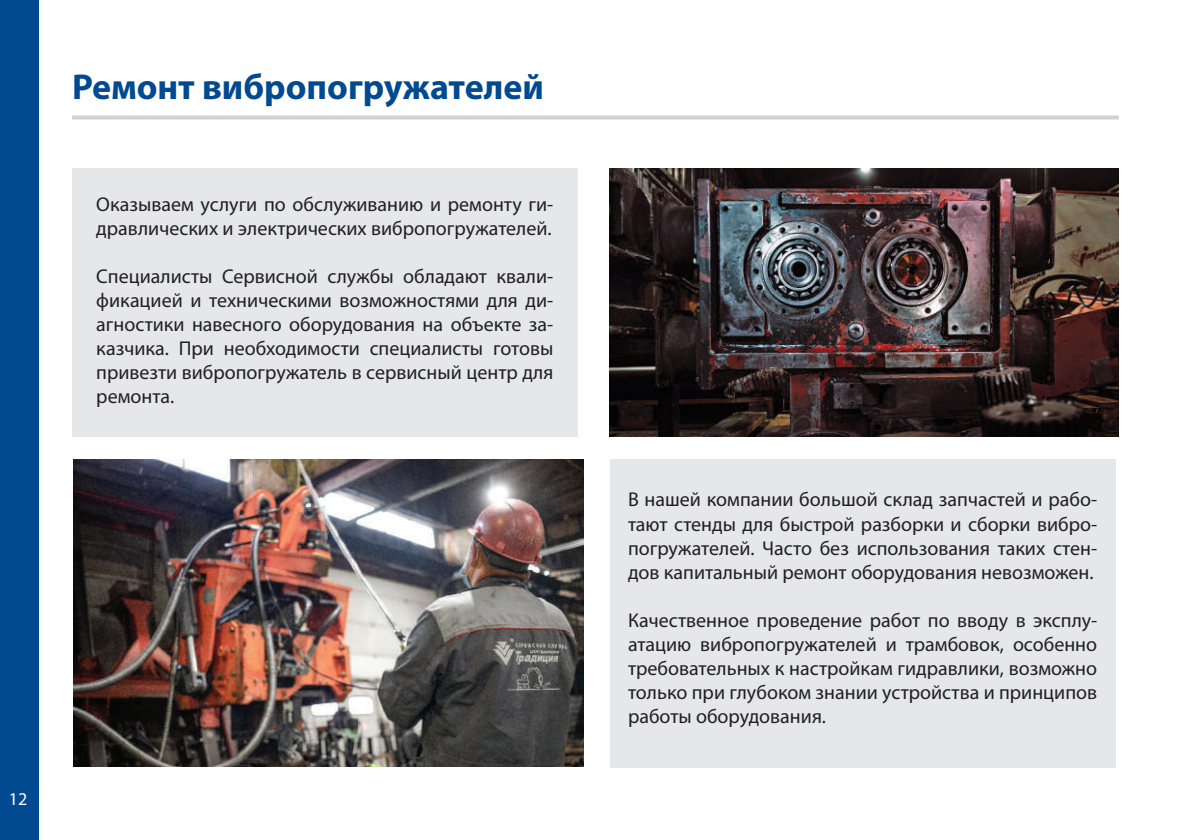
<style>
.page{position:relative;width:1191px;height:840px;background:#fff}
.page>*{position:absolute;margin:0;border:0;box-sizing:border-box;transform-origin:0 0}
.t1{font:700 36px "Myriad Pro";color:#014990}
.t2{font:20px/24px "Myriad Pro";color:#231f20;text-align:justify}
.t3{font:18px "Myriad Pro";color:#fff}
</style>
<div class="page">
<div style="left:0;top:0;width:39px;height:839px;background:#014990"></div>
<img style="left:73px;top:459px;width:510px;height:307px">
<img style="left:610px;top:168px;width:509px;height:268px">
<svg style="left:72px;top:115px;width:1047px;height:4px;background:#d6d7d9"></svg>
<div style="left:72px;top:168px;width:505px;height:268px;background:#e6e7e9"></div>
<div style="left:610px;top:459px;width:505px;height:308px;background:#e6e7e9"></div>
<h1 class="t1" style="left:72px;top:67px;width:473px">Ремонт вибропогружателей</h1>
<p class="t2" style="left:96px;top:192px;width:458px">Оказываем услуги по обслуживанию и ремонту ги&shy;дравлических и электрических вибропогружателей.</p>
<p class="t2" style="left:96px;top:264px;width:458px">Специалисты Сервисной службы обладают квали&shy;фикацией и техническими возможностями для ди&shy;агностики навесного оборудования на объекте за&shy;казчика. При необходимости специалисты готовы привезти вибропогружатель в сервисный центр для ремонта.</p>
<p class="t3" style="left:9px;top:788px;width:20px">12</p>
<p class="t2" style="left:628px;top:488px;width:471px">В нашей компании большой склад запчастей и рабо&shy;тают стенды для быстрой разборки и сборки вибро&shy;погружателей. Часто без использования таких стен&shy;дов капитальный ремонт оборудования невозможен.</p>
<p class="t2" style="left:628px;top:608px;width:471px">Качественное проведение работ по вводу в эксплу&shy;атацию вибропогружателей и трамбовок, особенно требовательных к настройкам гидравлики, возможно только при глубоком знании устройства и принципов работы оборудования.</p>
</div>
